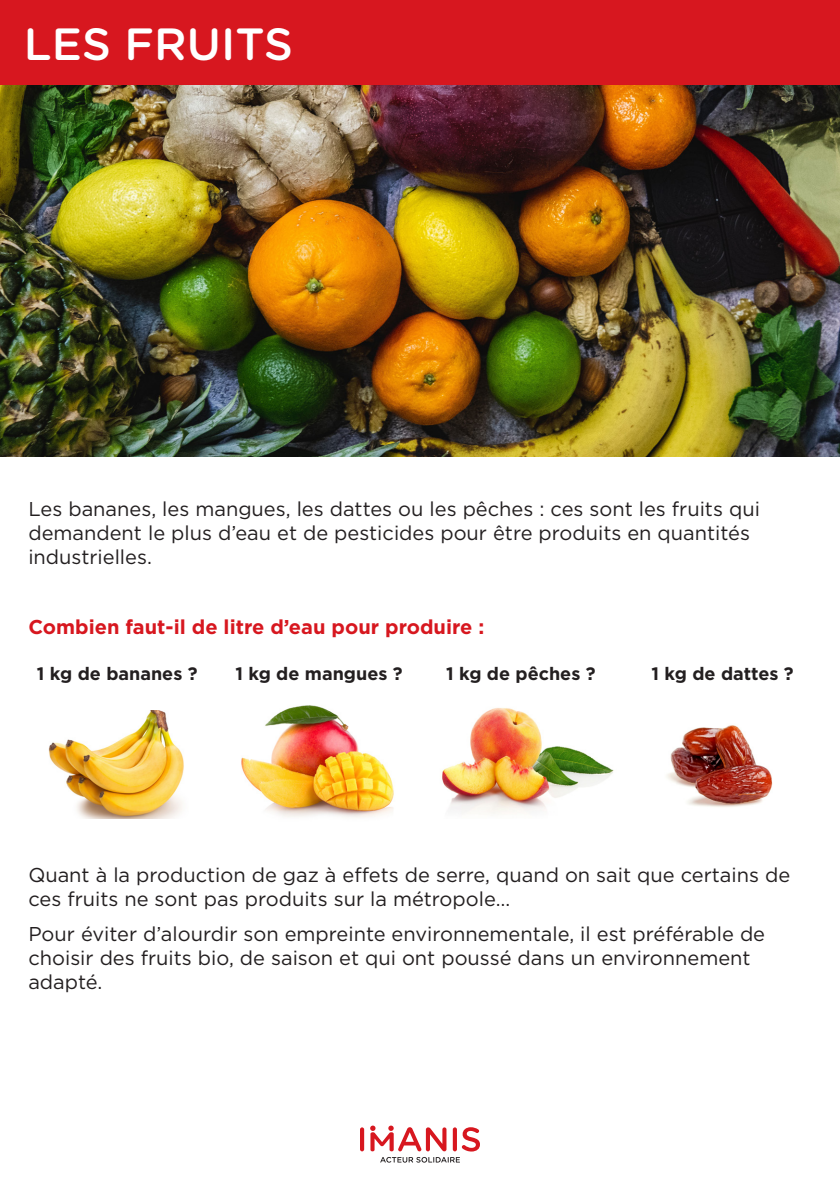
<style>
.page{position:relative;width:840px;height:1191px;background:#fff}
.page>*{position:absolute;margin:0;border:0;box-sizing:border-box;transform-origin:0 0}
.t1{font:500 45.2px "Gotham Rounded";color:#fff}
.t2{font:20px/24px "Gotham";color:#231f20}
.t3{font:700 20px "Gotham";color:#d7171f}
.t4{font:700 18px "Gotham";color:#231f20}
</style>
<div class="page">
<img style="left:0;top:84px;width:839px;height:372px">
<div style="left:0;top:0;width:839px;height:84px;background:#d7171f"></div>
<svg style="left:380px;top:1157px;width:79px;height:5px"></svg>
<hr style="left:360px;top:1127px;width:4px;height:24px;background:#d7171f;border-radius:2px">
<svg style="left:452px;top:1127px;width:4px;height:24px"></svg>
<svg style="left:461px;top:1127px;width:18px;height:24px"></svg>
<svg style="left:370px;top:1125px;width:76px;height:26px"></svg>
<img style="left:48px;top:711px;width:136px;height:107px">
<img style="left:667px;top:725px;width:106px;height:82px">
<img style="left:442px;top:708px;width:172px;height:106px">
<img style="left:241px;top:705px;width:153px;height:112px">
<p class="t1" style="left:24px;top:12px;width:270px">LES FRUITS</p>
<p class="t2" style="left:28px;top:496px;width:732px">Les bananes, les mangues, les dattes ou les pêches : ces sont les fruits qui demandent le plus d’eau et de pesticides pour être produits en quantités industrielles.</p>
<p class="t3" style="left:28px;top:614px;width:457px">Combien faut-il de litre d’eau pour produire :</p>
<p class="t4" style="left:37px;top:661px;width:162px">1 kg de bananes ?</p>
<p class="t4" style="left:235px;top:661px;width:168px">1 kg de mangues ?</p>
<p class="t4" style="left:446px;top:661px;width:151px">1 kg de pêches ?</p>
<p class="t4" style="left:651px;top:661px;width:143px">1 kg de dattes ?</p>
<p class="t2" style="left:28px;top:862px;width:763px">Quant à la production de gaz à effets de serre, quand on sait que certains de ces fruits ne sont pas produits sur la métropole…</p>
<p class="t2" style="left:28px;top:921px;width:737px">Pour éviter d’alourdir son empreinte environnementale, il est préférable de choisir des fruits bio, de saison et qui ont poussé dans un environnement adapté.</p>
</div>
